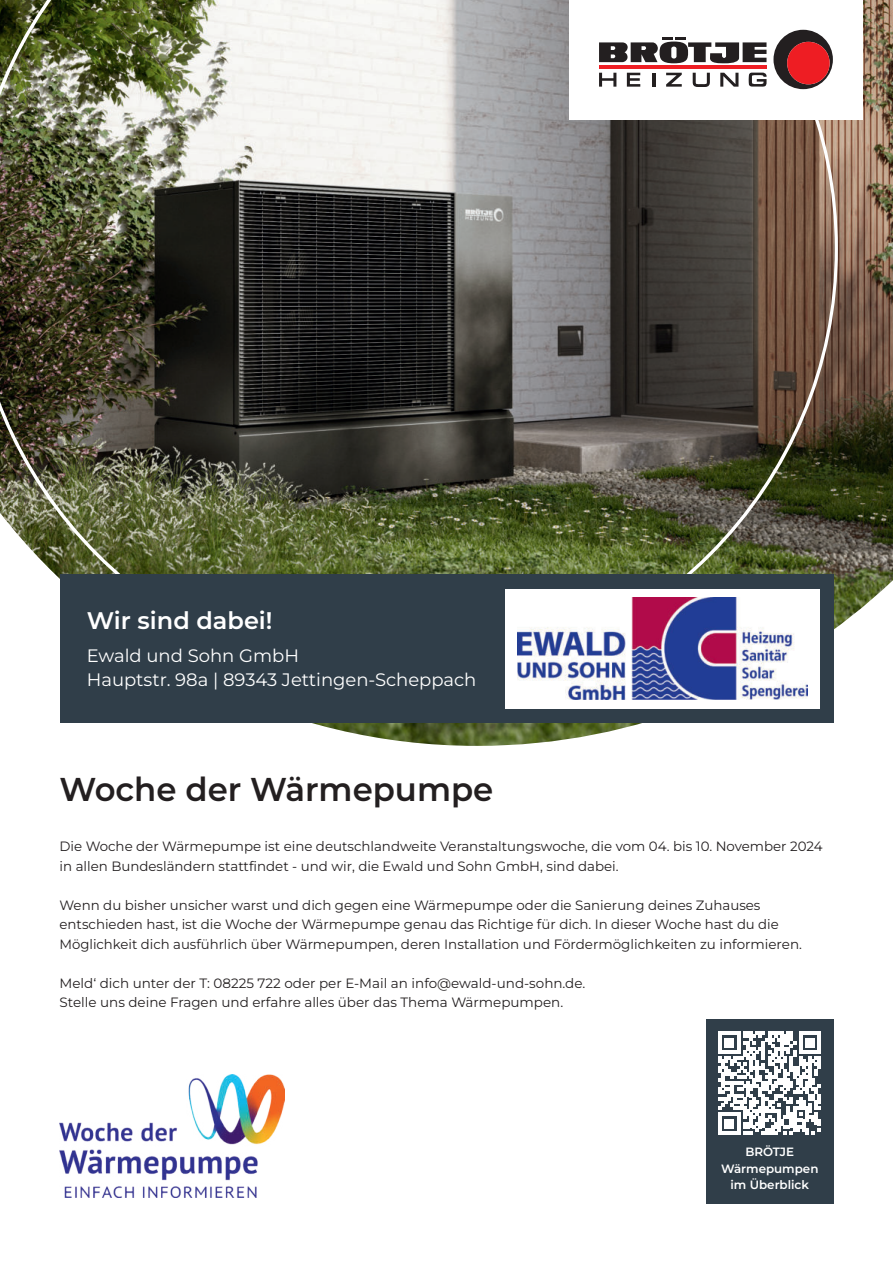
<style>
.page{position:relative;width:893px;height:1263px;background:#fff}
.page>*{position:absolute;margin:0;border:0;box-sizing:border-box;transform-origin:0 0}
.t1{font:600 33px "Montserrat";color:#231f20}
.t2{font:600 24px "Montserrat";color:#fff}
.t3{font:18px/24px "Montserrat";color:#fff}
.t4{font:13.5px/19.5px "Montserrat";color:#231f20}
.t5{font:600 12px/16.5px "Montserrat";color:#fff;text-align:center}
</style>
<div class="page">
<img style="left:312px;top:0;width:581px;height:746px">
<img style="left:0;top:0;width:838px;height:683px">
<div style="left:569px;top:0;width:294px;height:119px;background:#fff"></div>
<hr style="left:599px;top:66px;width:167px;height:3px;background:#ee1d23">
<svg style="left:599px;top:37px;width:167px;height:27px"></svg>
<svg style="left:749px;top:73px;width:17px;height:14px"></svg>
<svg style="left:599px;top:73px;width:17px;height:14px"></svg>
<svg style="left:627px;top:73px;width:13px;height:14px"></svg>
<hr style="left:652px;top:73px;width:3px;height:14px;background:#231f20">
<svg style="left:666px;top:73px;width:16px;height:14px"></svg>
<svg style="left:693px;top:73px;width:17px;height:14px"></svg>
<svg style="left:720px;top:73px;width:18px;height:14px"></svg>
<svg style="left:773px;top:30px;width:60px;height:59px"></svg>
<div style="left:787px;top:42px;width:43px;height:42px;background:#ee1d23;border-radius:50%"></div>
<div style="left:60px;top:574px;width:773px;height:149px;background:#303e49"></div>
<div style="left:706px;top:1019px;width:127px;height:184px;background:#303e49"></div>
<svg style="left:718px;top:1032px;width:103px;height:102px"></svg>
<img style="left:60px;top:1074px;width:224px;height:124px">
<div style="left:505px;top:589px;width:315px;height:119px;background:#fff"></div>
<img style="left:517px;top:598px;width:290px;height:101px">
<h2 class="t2" style="left:87px;top:611px;width:187px">Wir sind dabei!</h2>
<h3 class="t3" style="left:87px;top:645px;width:391px">Ewald und Sohn GmbH<br>Hauptstr. 98a | 89343 Jettingen-Scheppach</h3>
<h1 class="t1" style="left:60px;top:776px;width:435px">Woche der Wärmepumpe</h1>
<p class="t4" style="left:60px;top:838px;width:765px">Die Woche der Wärmepumpe ist eine deutschlandweite Veranstaltungswoche, die vom 04. bis 10. November 2024 in allen Bundesländern stattfindet - und wir, die Ewald und Sohn GmbH, sind dabei.</p>
<p class="t4" style="left:60px;top:896px;width:744px">Wenn du bisher unsicher warst und dich gegen eine Wärmepumpe oder die Sanierung deines Zuhauses entschieden hast, ist die Woche der Wärmepumpe genau das Richtige für dich. In dieser Woche hast du die<br>Möglichkeit dich ausführlich über Wärmepumpen, deren Installation und Fördermöglichkeiten zu informieren.</p>
<p class="t4" style="left:60px;top:974px;width:527px">Meld‘ dich unter der T: 08225 722 oder per E-Mail an info@ewald-und-sohn.de.<br>Stelle uns deine Fragen und erfahre alles über das Thema Wärmepumpen.</p>
<p class="t5" style="left:721px;top:1144px;width:99px">BRÖTJE<br>Wärmepumpen im Überblick</p>
</div>
